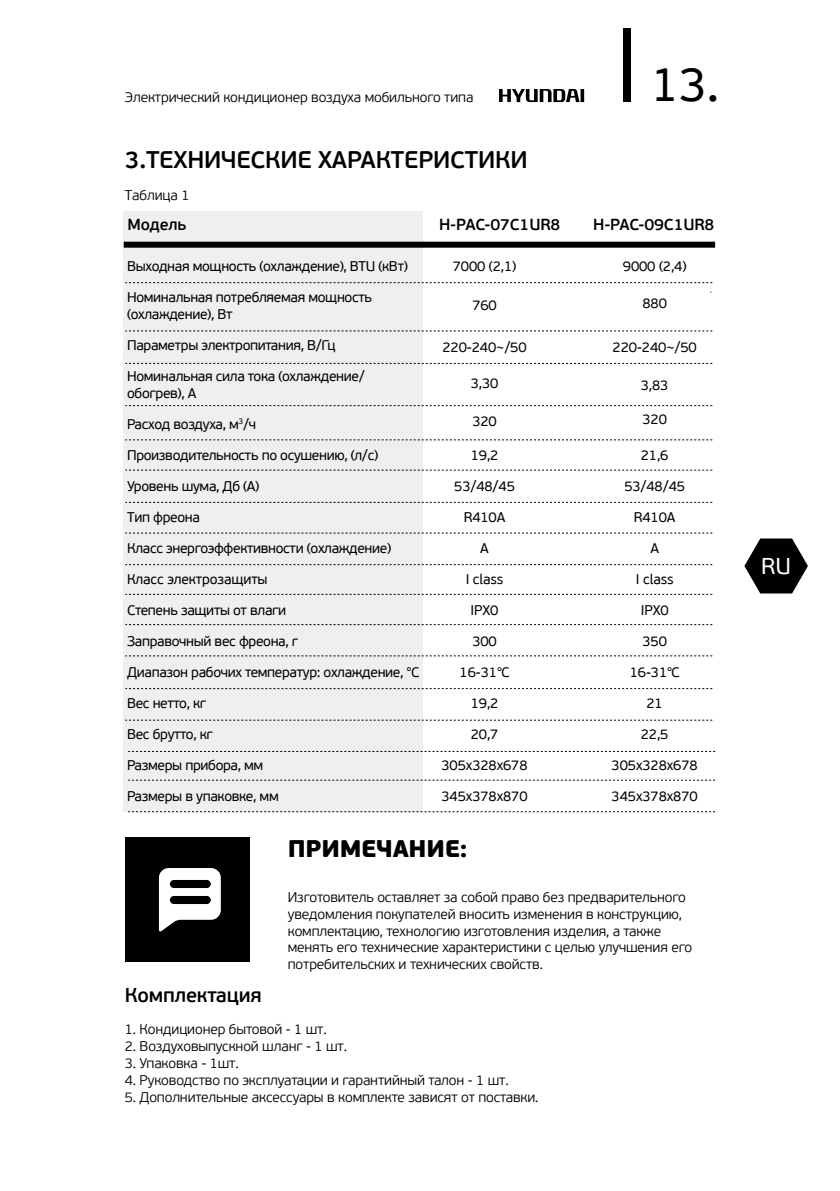
<style>
.page{position:relative;width:840px;height:1191px;background:#fff}
.page>*{position:absolute;margin:0;border:0;box-sizing:border-box;transform-origin:0 0}
.t1{font:48px "PF Beau Sans Pro";color:#000}
.t2{font:600 24px "PF Beau Sans Pro";letter-spacing:-.01em;color:#000}
.t3{font:900 24px "PF Beau Sans Pro";letter-spacing:-.01em;color:#000}
.t4{font:22.8px "PF Beau Sans Pro";color:#fff}
.t5{font:600 20px "PF Beau Sans Pro";letter-spacing:-.01em;color:#000}
.t6{font:600 16px "PF Beau Sans Pro";letter-spacing:-.01em;color:#000}
.t7{font:14px/16.8px "PF Beau Sans Pro";letter-spacing:-.025em;color:#000}
.t8{font:300 14px/16.8px "PF Beau Sans Pro";letter-spacing:-.01em;color:#000}
</style>
<div class="page">
<div style="left:623px;top:28px;width:7px;height:73px;background:#000"></div>
<svg style="left:744px;top:538px;width:63px;height:55px"></svg>
<svg style="left:499px;top:89px;width:85px;height:13px"></svg>
<div style="left:123px;top:211px;width:299px;height:600px;background:#efefef"></div>
<div style="left:124px;top:242px;width:590px;height:6px;background:#000"></div>
<svg style="left:125px;top:282px;width:587px;height:1px"></svg>
<svg style="left:125px;top:330px;width:587px;height:1px"></svg>
<svg style="left:125px;top:363px;width:587px;height:1px"></svg>
<svg style="left:125px;top:405px;width:587px;height:1px"></svg>
<svg style="left:125px;top:439px;width:587px;height:1px"></svg>
<svg style="left:125px;top:470px;width:587px;height:1px"></svg>
<svg style="left:125px;top:502px;width:587px;height:1px"></svg>
<svg style="left:125px;top:655px;width:587px;height:1px"></svg>
<svg style="left:128px;top:751px;width:586px;height:1px"></svg>
<svg style="left:125px;top:533px;width:587px;height:1px"></svg>
<svg style="left:125px;top:688px;width:587px;height:1px"></svg>
<svg style="left:128px;top:780px;width:586px;height:1px"></svg>
<svg style="left:125px;top:564px;width:587px;height:1px"></svg>
<svg style="left:125px;top:720px;width:587px;height:1px"></svg>
<svg style="left:128px;top:811px;width:586px;height:1px"></svg>
<svg style="left:125px;top:594px;width:587px;height:1px"></svg>
<svg style="left:125px;top:624px;width:587px;height:1px"></svg>
<div style="left:125px;top:837px;width:124px;height:125px;background:#000"></div>
<svg style="left:159px;top:868px;width:62px;height:64px"></svg>
<p class="t8" style="left:125px;top:89px;width:350px">Электрический кондиционер воздуха мобильного типа</p>
<h1 class="t1" style="left:650px;top:57px;width:70px">13.</h1>
<h2 class="t2" style="left:125px;top:146px;width:404px">3.ТЕХНИЧЕСКИЕ ХАРАКТЕРИСТИКИ</h2>
<p class="t8" style="left:125px;top:187px;width:66px">Таблица 1</p>
<p class="t6" style="left:127px;top:215px;width:60px">Модель</p>
<p class="t6" style="left:439px;top:215px;width:123px">H-PAC-07C1UR8</p>
<p class="t6" style="left:593px;top:215px;width:123px">H-PAC-09C1UR8</p>
<p class="t7" style="left:127px;top:258px;width:282px">Выходная мощность (охлаждение), BTU (кВт)</p>
<p class="t7" style="left:127px;top:289px;width:246px">Номинальная потребляемая мощность (охлаждение), Вт</p>
<p class="t7" style="left:127px;top:337px;width:210px">Параметры электропитания, В/Гц</p>
<p class="t7" style="left:127px;top:368px;width:239px">Номинальная сила тока (охлаждение/ обогрев), А</p>
<p class="t7" style="left:127px;top:416px;width:131px">Расход воздуха, м<sup>3</sup>/ч</p>
<p class="t7" style="left:127px;top:447px;width:252px">Производительность по осушению, (л/с)</p>
<p class="t7" style="left:127px;top:478px;width:134px">Уровень шума, Дб (А)</p>
<p class="t7" style="left:127px;top:509px;width:74px">Тип фреона</p>
<p class="t7" style="left:127px;top:540px;width:265px">Класс энергоэффективности (охлаждение)</p>
<p class="t7" style="left:127px;top:571px;width:142px">Класс электрозащиты</p>
<p class="t7" style="left:127px;top:602px;width:161px">Степень защиты от влаги</p>
<p class="t7" style="left:127px;top:633px;width:173px">Заправочный вес фреона, г</p>
<p class="t7" style="left:127px;top:664px;width:294px">Диапазон рабочих температур: охлаждение, °С</p>
<p class="t7" style="left:127px;top:695px;width:81px">Вес нетто, кг</p>
<p class="t7" style="left:127px;top:726px;width:87px">Вес брутто, кг</p>
<p class="t7" style="left:127px;top:757px;width:138px">Размеры прибора, мм</p>
<p class="t7" style="left:127px;top:788px;width:153px">Размеры в упаковке, мм</p>
<p class="t7" style="left:452px;top:258px;width:65px">7000 (2,1)</p>
<p class="t7" style="left:472px;top:297px;width:26px">760</p>
<p class="t7" style="left:442px;top:339px;width:86px">220-240~/50</p>
<p class="t7" style="left:470px;top:375px;width:29px">3,30</p>
<p class="t7" style="left:472px;top:413px;width:26px">320</p>
<p class="t7" style="left:470px;top:447px;width:29px">19,2</p>
<p class="t7" style="left:454px;top:478px;width:62px">53/48/45</p>
<p class="t7" style="left:463px;top:509px;width:43px">R410A</p>
<p class="t7" style="left:480px;top:540px;width:10px">A</p>
<p class="t7" style="left:465px;top:571px;width:39px">I class</p>
<p class="t7" style="left:470px;top:602px;width:29px">IPX0</p>
<p class="t7" style="left:472px;top:633px;width:26px">300</p>
<p class="t7" style="left:459px;top:664px;width:51px">16-31℃</p>
<p class="t7" style="left:470px;top:695px;width:29px">19,2</p>
<p class="t7" style="left:470px;top:726px;width:29px">20,7</p>
<p class="t7" style="left:441px;top:757px;width:88px">305x328x678</p>
<p class="t7" style="left:441px;top:788px;width:88px">345x378x870</p>
<p class="t7" style="left:622px;top:258px;width:65px">9000 (2,4)</p>
<p class="t7" style="left:642px;top:295px;width:26px">880</p>
<p class="t7" style="left:612px;top:339px;width:86px">220-240~/50</p>
<p class="t7" style="left:640px;top:377px;width:29px">3,83</p>
<p class="t7" style="left:642px;top:411px;width:26px">320</p>
<p class="t7" style="left:640px;top:447px;width:29px">21,6</p>
<p class="t7" style="left:624px;top:478px;width:62px">53/48/45</p>
<p class="t7" style="left:633px;top:509px;width:43px">R410A</p>
<p class="t7" style="left:650px;top:540px;width:10px">A</p>
<p class="t7" style="left:635px;top:571px;width:39px">I class</p>
<p class="t7" style="left:640px;top:602px;width:29px">IPX0</p>
<p class="t7" style="left:642px;top:633px;width:26px">350</p>
<p class="t7" style="left:629px;top:664px;width:51px">16-31℃</p>
<p class="t7" style="left:646px;top:695px;width:18px">21</p>
<p class="t7" style="left:640px;top:726px;width:29px">22,5</p>
<p class="t7" style="left:611px;top:757px;width:88px">305x328x678</p>
<p class="t7" style="left:611px;top:788px;width:88px">345x378x870</p>
<h2 class="t3" style="left:287px;top:832px;width:181px">ПРИМЕЧАНИЕ:</h2>
<p class="t8" style="left:287px;top:889px;width:406px">Изготовитель оставляет за собой право без предварительного уведомления покупателей вносить изменения в конструкцию, комплектацию, технологию изготовления изделия, а также менять его технические характеристики с целью улучшения его потребительских и технических свойств.</p>
<h3 class="t5" style="left:125px;top:982px;width:138px">Комплектация</h3>
<p class="t8" style="left:125px;top:1021px;width:203px">1. Кондиционер бытовой - 1 шт.</p>
<p class="t8" style="left:125px;top:1038px;width:224px">2. Воздуховыпускной шланг - 1 шт.</p>
<p class="t8" style="left:125px;top:1055px;width:115px">3. Упаковка - 1шт.</p>
<p class="t8" style="left:125px;top:1071px;width:385px">4. Руководство по эксплуатации и гарантийный талон - 1 шт.</p>
<p class="t8" style="left:125px;top:1088px;width:415px">5. Дополнительные аксессуары в комплекте зависят от поставки.</p>
<h3 class="t4" style="left:760px;top:553px;width:31px">RU</h3>
</div>
